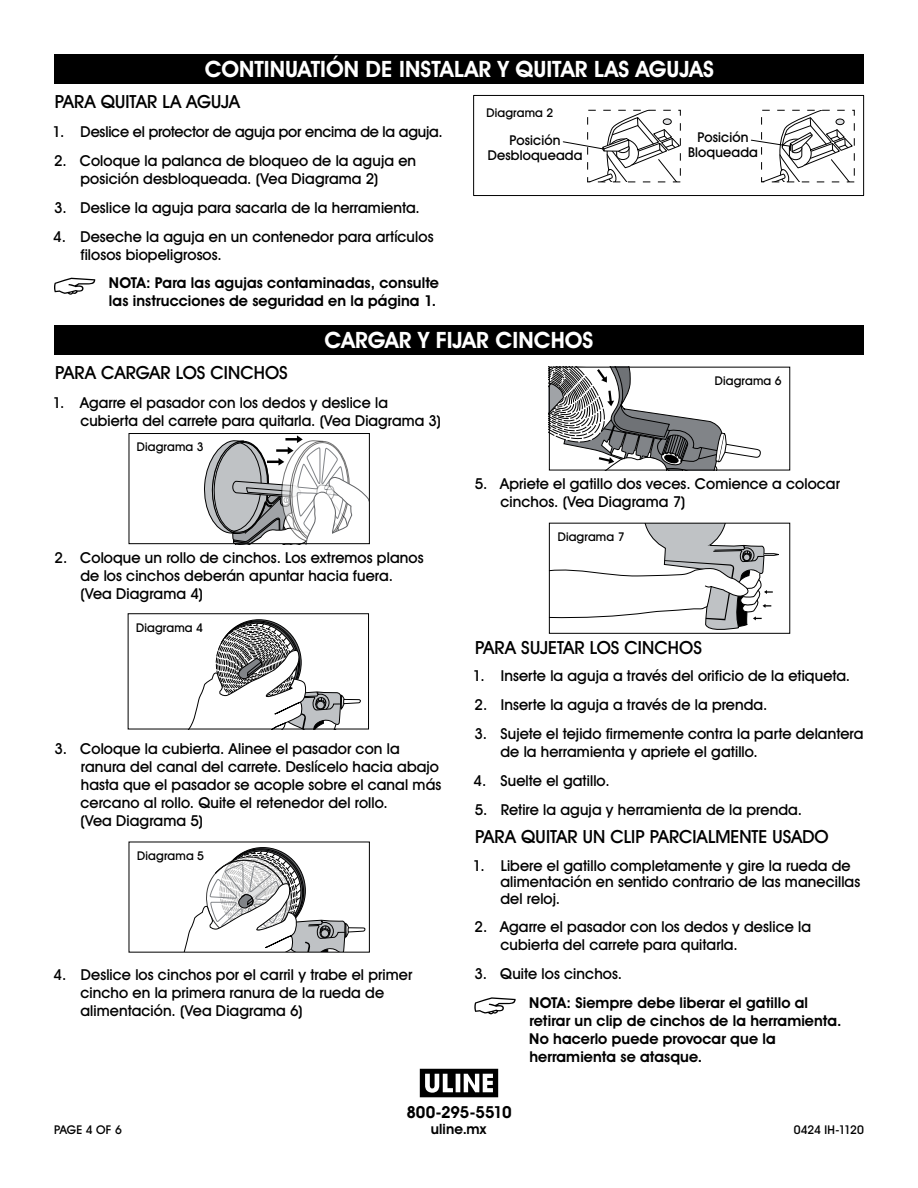
<style>
.page{position:relative;width:918px;height:1188px;background:#fff}
.page>*{position:absolute;margin:0;border:0;box-sizing:border-box;transform-origin:0 0}
.t1{font:700 22.5px "Uline Two Knine";letter-spacing:.005em;color:#fff}
.t2{font:18px "Uline Two Knine";color:#000}
.t3{font:700 16.5px "Uline Two Knine";letter-spacing:-.015em;color:#000}
.t4{font:15px/18px "Uline Two Knine";letter-spacing:.005em;color:#000}
.t5{font:700 15px/18px "Uline Two Knine";letter-spacing:.005em;color:#000}
.t6{font:15px "Uline Two Knine";letter-spacing:-.015em;color:#000}
.t7{font:700 14.25px "Uline Two Knine";letter-spacing:.01em;color:#000}
.t8{font:13.5px/15px "Uline Two Knine";letter-spacing:.01em;color:#000;text-align:center}
.t9{font:12px "Uline Two Knine";letter-spacing:.015em;color:#000}
.t10{font:12px "Uline Two Knine";letter-spacing:-.01em;color:#000}
</style>
<div class="page">
<svg style="left:54px;top:278px;width:41px;height:17px"></svg>
<svg style="left:474px;top:997px;width:42px;height:17px"></svg>
<svg style="left:420px;top:1069px;width:78px;height:28px"></svg>
<div style="left:54px;top:325px;width:810px;height:30px;background:#000"></div>
<div style="left:473px;top:95px;width:391px;height:101px;border:1px solid #000"></div>
<svg style="left:562px;top:110px;width:118px;height:72px"></svg>
<svg style="left:750px;top:110px;width:104px;height:72px"></svg>
<svg style="left:551px;top:369px;width:210px;height:99px"></svg>
<svg style="left:204px;top:435px;width:164px;height:107px"></svg>
<div style="left:129px;top:433px;width:241px;height:111px;border:1px solid #000"></div>
<svg style="left:184px;top:847px;width:182px;height:104px"></svg>
<svg style="left:551px;top:525px;width:228px;height:105px"></svg>
<div style="left:549px;top:523px;width:241px;height:111px;border:1px solid #000"></div>
<svg style="left:171px;top:619px;width:191px;height:111px"></svg>
<div style="left:128px;top:613px;width:241px;height:116px;border:1px solid #000"></div>
<div style="left:54px;top:54px;width:810px;height:30px;background:#000"></div>
<h1 class="t1" style="left:205px;top:56px;width:511px">CONTINUATIÓN DE INSTALAR Y QUITAR LAS AGUJAS</h1>
<p class="t2" style="left:55px;top:91px;width:187px">PARA QUITAR LA AGUJA</p>
<p class="t6" style="left:53px;top:123px;width:392px">1. Deslice el protector de aguja por encima de la aguja.</p>
<p class="t4" style="left:81px;top:152px;width:337px;text-indent:-26px">2. Coloque la palanca de bloqueo de la aguja en posición desbloqueada. (Vea Diagrama 2)</p>
<p class="t4" style="left:54px;top:198px;width:367px">3. Deslice la aguja para sacarla de la herramienta.</p>
<p class="t4" style="left:80px;top:227px;width:355px;text-indent:-27px">4. Deseche la aguja en un contenedor para artículos filosos biopeligrosos.</p>
<p class="t5" style="left:109px;top:274px;width:332px">NOTA: Para las agujas contaminadas, consulte las instrucciones de seguridad en la página 1.</p>
<p class="t9" style="left:486px;top:105px;width:68px">Diagrama 2</p>
<p class="t8" style="left:488px;top:132px;width:96px">Posición<br>Desbloqueada</p>
<p class="t8" style="left:688px;top:130px;width:71px">Posición<br>Bloqueada</p>
<h1 class="t1" style="left:325px;top:327px;width:270px">CARGAR Y FIJAR CINCHOS</h1>
<p class="t2" style="left:55px;top:362px;width:234px">PARA CARGAR LOS CINCHOS</p>
<p class="t4" style="left:80px;top:393px;width:362px;text-indent:-27px">1. Agarre el pasador con los dedos y deslice la cubierta del carrete para quitarla. (Vea Diagrama 3)</p>
<p class="t9" style="left:137px;top:439px;width:68px">Diagrama 3</p>
<p class="t9" style="left:715px;top:373px;width:68px">Diagrama 6</p>
<p class="t4" style="left:500px;top:474px;width:341px;text-indent:-26px">5. Apriete el gatillo dos veces. Comience a colocar cinchos. (Vea Diagrama 7)</p>
<p class="t4" style="left:80px;top:548px;width:345px;text-indent:-26px">2. Coloque un rollo de cinchos. Los extremos planos de los cinchos deberán apuntar hacia fuera. (Vea Diagrama 4)</p>
<p class="t9" style="left:136px;top:621px;width:68px">Diagrama 4</p>
<p class="t4" style="left:80px;top:739px;width:363px;text-indent:-26px">3. Coloque la cubierta. Alinee el pasador con la ranura del canal del carrete. Deslícelo hacia abajo hasta que el pasador se acople sobre el canal más cercano al rollo. Quite el retenedor del rollo.<br>(Vea Diagrama 5)</p>
<p class="t9" style="left:137px;top:848px;width:68px">Diagrama 5</p>
<p class="t4" style="left:80px;top:966px;width:333px;text-indent:-27px">4. Deslice los cinchos por el carril y trabe el primer cincho en la primera ranura de la rueda de alimentación. (Vea Diagrama 6)</p>
<p class="t9" style="left:558px;top:530px;width:68px">Diagrama 7</p>
<p class="t2" style="left:475px;top:637px;width:228px">PARA SUJETAR LOS CINCHOS</p>
<p class="t4" style="left:473px;top:667px;width:379px">1. Inserte la aguja a través del orificio de la etiqueta.</p>
<p class="t4" style="left:475px;top:696px;width:295px">2. Inserte la aguja a través de la prenda.</p>
<p class="t4" style="left:500px;top:724px;width:364px;text-indent:-26px">3. Sujete el tejido firmemente contra la parte delantera de la herramienta y apriete el gatillo.</p>
<p class="t4" style="left:474px;top:771px;width:137px">4. Suelte el gatillo.</p>
<p class="t4" style="left:475px;top:800px;width:329px">5. Retire la aguja y herramienta de la prenda.</p>
<p class="t2" style="left:475px;top:826px;width:355px">PARA QUITAR UN CLIP PARCIALMENTE USADO</p>
<p class="t4" style="left:500px;top:857px;width:361px;line-height:16.5px;text-indent:-27px">1. Libere el gatillo completamente y gire la rueda de alimentación en sentido contrario de las manecillas del reloj.</p>
<p class="t4" style="left:500px;top:918px;width:312px;text-indent:-26px">2. Agarre el pasador con los dedos y deslice la cubierta del carrete para quitarla.</p>
<p class="t4" style="left:474px;top:965px;width:149px">3. Quite los cinchos.</p>
<p class="t5" style="left:529px;top:994px;width:314px">NOTA: Siempre debe liberar el gatillo al retirar un clip de cinchos de la herramienta.<br>No hacerlo puede provocar que la herramienta se atasque.</p>
<p class="t3" style="left:406px;top:1102px;width:107px">800-295-5510</p>
<p class="t7" style="left:431px;top:1121px;width:57px">uline.mx</p>
<p class="t9" style="left:54px;top:1122px;width:69px">PAGE 4 OF 6</p>
<p class="t10" style="left:794px;top:1122px;width:72px">0424 IH-1120</p>
</div>
